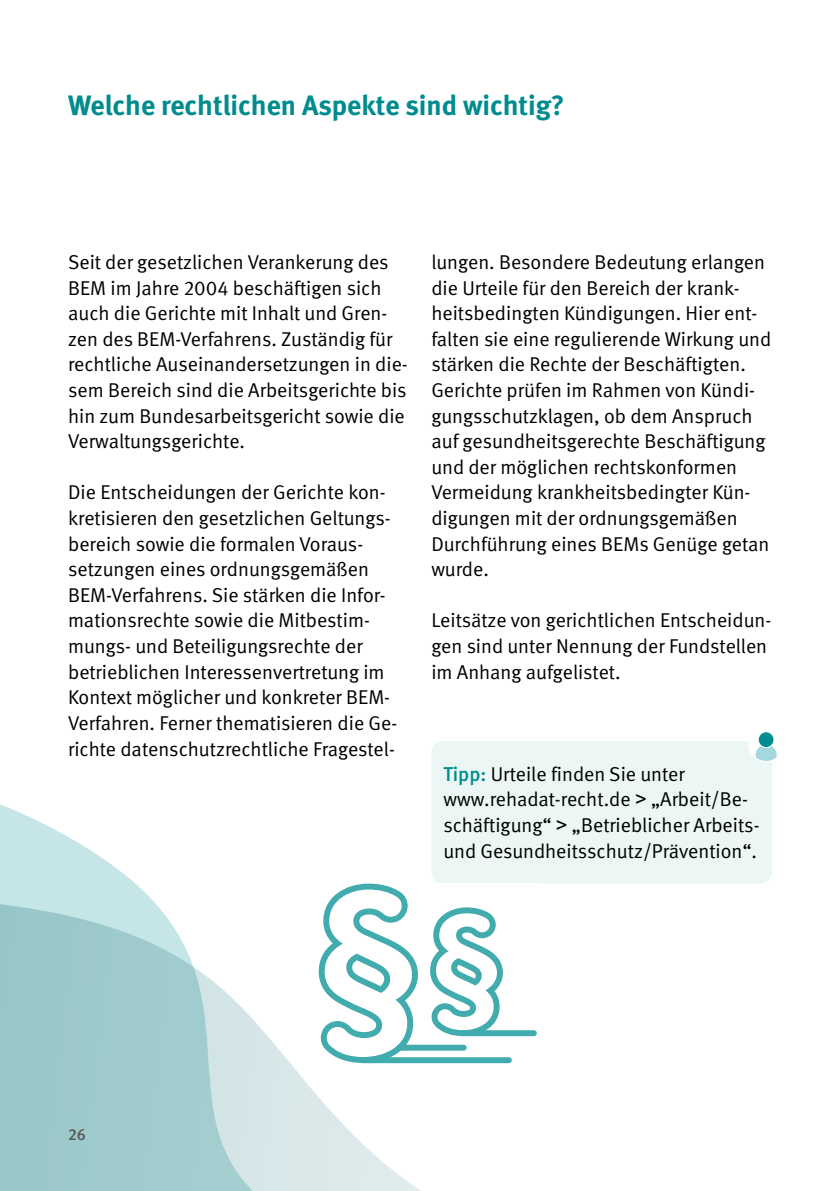
<style>
.page{position:relative;width:840px;height:1191px;background:#fff}
.page>*{position:absolute;margin:0;border:0;box-sizing:border-box;transform-origin:0 0}
.Überschriften_H1_ohne_Z{font:700 28px "DGUV Meta";color:#008c8e}
.Fließtext_FT_Abstand_vor{font:20px/25.6px "DGUV Meta";color:#000}
.Fließtext_Tipp{font:20px/25.6px "DGUV Meta";color:#000}
.t1{font:500 16px "DGUV Meta";color:#565655}
.s1{font-weight:500;color:#008c8e}
.s2{font-family:"Arial"}
</style>
<div class="page">
<svg style="left:0;top:804px;width:148px;height:92px;fill:#c6e5e6"></svg>
<svg style="left:0;top:896px;width:421px;height:295px"></svg>
<div style="left:431px;top:741px;width:340px;height:142px;background:#ebf6f5;border-radius:11px"></div>
<div style="left:318px;top:883px;width:220px;height:182px;background:#fff"></div>
<svg style="left:318px;top:883px;width:99px;height:180px"></svg>
<svg style="left:427px;top:874px;width:75px;height:190px"></svg>
<div style="left:463px;top:1030px;width:70px;height:6px;background:#41abad"></div>
<div style="left:362px;top:1057px;width:146px;height:6px;background:#41abad"></div>
<div style="left:399px;top:1044px;width:64px;height:6px;background:#41abad"></div>
<div style="left:748px;top:727px;width:35px;height:34px;background:#fff;border-radius:50%"></div>
<svg style="left:754px;top:744px;width:23px;height:16px"></svg>
<div style="left:757px;top:732px;width:16px;height:15px;background:#008c8e;border-radius:50%"></div>
<div style="left:757px;top:731px;width:17px;height:17px;border:1px solid #fff;border-radius:50%"></div>
<div style="left:747px;top:726px;width:36px;height:36px;border:1px solid #fff;border-radius:50%"></div>
<h1 class="Überschriften_H1_ohne_Z" style="left:68px;top:89px;width:497px">Welche rechtlichen Aspekte sind wichtig?</h1>
<p class="Fließtext_FT_Abstand_vor" style="left:68px;top:250px;width:341px">Seit der gesetzlichen Verankerung des BEM im Jahre 2004 beschäftigen sich auch die Gerichte mit Inhalt und Gren&shy;zen des BEM-Verfahrens. Zuständig für rechtliche Auseinandersetzungen in die&shy;sem Bereich sind die Arbeitsgerichte bis hin zum Bundesarbeitsgericht sowie die Verwaltungsgerichte.</p>
<p class="Fließtext_FT_Abstand_vor" style="left:68px;top:480px;width:330px">Die Entscheidungen der Gerichte kon&shy;kretisieren den gesetzlichen Geltungs&shy;bereich sowie die formalen Voraus&shy;setzungen eines ordnungsgemäßen BEM-Verfahrens. Sie stärken die Infor&shy;mationsrechte sowie die Mitbestim&shy;mungs- und Beteiligungsrechte der betrieblichen Interessenvertretung im Kontext möglicher und konkreter BEM-Verfahren. Ferner thematisieren die Ge&shy;richte datenschutzrechtliche Fragestel-</p>
<p class="Fließtext_FT_Abstand_vor" style="left:431px;top:250px;width:341px">lungen. Besondere Bedeutung erlangen die Urteile für den Bereich der krank&shy;heitsbedingten Kündigungen. Hier ent&shy;falten sie eine regulierende Wirkung und stärken die Rechte der Beschäftigten.<br>Gerichte prüfen im Rahmen von Kündi&shy;gungsschutzklagen, ob dem Anspruch auf gesundheitsgerechte Beschäftigung und der möglichen rechtskonformen Vermeidung krankheitsbedingter Kün&shy;digungen mit der ordnungsgemäßen Durchführung eines BEMs Genüge getan wurde.</p>
<p class="Fließtext_FT_Abstand_vor" style="left:431px;top:608px;width:341px">Leitsätze von gerichtlichen Entscheidun&shy;gen sind unter Nennung der Fundstellen im Anhang aufgelistet.</p>
<p class="Fließtext_Tipp" style="left:443px;top:761px;width:317px"><span class="s1">Tipp:</span> Urteile finden Sie unter www.rehadat-recht.de <span class="s2">&gt;</span> „Arbeit/Be&shy;schäftigung“ <span class="s2">&gt;</span> „Betrieblicher Arbeits&shy;und Gesundheitsschutz/Prävention“.</p>
<p class="t1" style="left:68px;top:1124px;width:19px">26</p>
</div>
